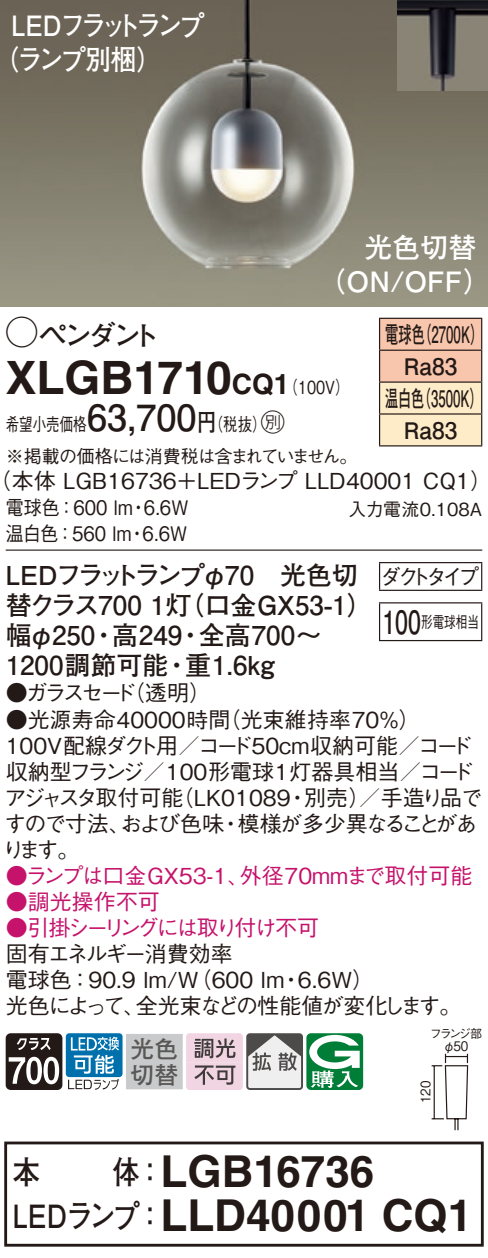
<style>
.page{position:relative;width:488px;height:1258px;background:#fff}
.page>*{position:absolute;margin:0;border:0;box-sizing:border-box;transform-origin:0 0}
.t1{font:700 46px "Helvetica LT Std";color:#231916}
.t2{font:700 44px "Helvetica LT Std";color:#231916}
.t3{font:700 36px "Futo Go B101 Pro";color:#231916}
.t4{font:700 32px "Futo Go B101 Pro";color:#231916;scale:.85 1}
.t5{font:700 32px "Futo Go B101 Pro";color:#231916;scale:.72 1}
.t6{font:700 28px/34px "Futo Go B101 Pro";letter-spacing:-.12em;color:#fff;scale:.9 1}
.t7{font:700 28px/34px "Futo Go B101 Pro";color:#fff}
.t8{font:700 28px "Futo Go B101 Pro";letter-spacing:-.13em;color:#231916}
.t9{font:700 28px "Helvetica LT Std";color:#231916}
.t10{font:700 26px "Futo Go B101 Pro";color:#231916}
.t11{font:700 26px "Futo Go B101 Pro";letter-spacing:-.11em;color:#231916}
.t12{font:24px/26px "Futo Go B101 Pro Bold 90 pv RKSJ H";color:#595857}
.t13{font:24px "Ford Classification 1";color:#231916}
.t14{font:700 22.8px/32px "Futo Go B101 Pro";color:#231916;scale:.58 1}
.t15{font:700 22.8px "Futo Go B101 Pro";color:#231916}
.t16{font:500 22px/26px "Gothic BBB Pro";color:#231916}
.t17{font:500 22px "Gothic BBB Pro";color:#c5126b}
.t18{font:500 22px "Gothic BBB Pro";letter-spacing:-.125em;color:#c5126b}
.t19{font:500 22px "Gothic BBB Pro";letter-spacing:-.085em;color:#231916}
.t20{font:500 22px "Gothic BBB Pro";letter-spacing:-.075em;color:#231916}
.t21{font:500 22px/26px "Gothic BBB Pro";letter-spacing:-.09em;color:#231916}
.t22{font:500 22px "Gothic BBB Pro";letter-spacing:-.135em;color:#231916}
.t23{font:500 22px "Gothic BBB Pro";letter-spacing:-.03em;color:#c5126b}
.t24{font:500 22px "Gothic BBB Pro";color:#231916;scale:.94 1}
.t25{font:500 20px "Gothic BBB Pro";color:#231916;scale:.9 1}
.t26{font:500 18px/31.6px "Gothic BBB Pro";letter-spacing:-.04em;color:#231916;scale:.75 1}
.t27{font:500 18px "Gothic BBB Pro";color:#231916;scale:.8 1}
.t28{font:500 18px "Gothic BBB Pro";color:#231916}
.t29{font:500 16px "Gothic BBB Pro";color:#231916;scale:.72 1}
.t30{font:13.2px "Gothic BBB Pro Medium 90 pv RKSJ H";color:#231916;scale:.9 1}
.t31{font:12px "Gothic BBB Pro Medium 90 pv RKSJ H";letter-spacing:-.185em;color:#231916}
.s1{font-family:"Ford Classification 1";font-weight:400;font-size:32px}
.s2{font-family:"Helvetica LT Std";font-weight:700;font-size:28px}
.s3{font-family:"Gothic BBB Pro";font-weight:500;font-size:18px}
.s4{font-family:"Futo Go B101 Pro";font-weight:700;font-size:24px}
</style>
<div class="page">
<img style="left:0;top:0;width:488px;height:306px">
<img style="left:397px;top:0;width:91px;height:91px">
<svg style="left:380px;top:319px;width:101px;height:126px"></svg>
<hr style="left:379px;top:317px;width:103px;height:2px;background:#231916">
<hr style="left:379px;top:319px;width:1px;height:30px;background:#231916">
<hr style="left:481px;top:319px;width:1px;height:30px;background:#231916">
<hr style="left:379px;top:349px;width:103px;height:2px;background:#231916">
<hr style="left:379px;top:351px;width:1px;height:30px;background:#231916">
<hr style="left:481px;top:351px;width:1px;height:30px;background:#231916">
<hr style="left:379px;top:381px;width:103px;height:2px;background:#231916">
<hr style="left:379px;top:382px;width:1px;height:31px;background:#231916">
<hr style="left:481px;top:382px;width:1px;height:31px;background:#231916">
<hr style="left:379px;top:413px;width:103px;height:1px;background:#231916">
<hr style="left:379px;top:414px;width:1px;height:31px;background:#231916">
<hr style="left:481px;top:414px;width:1px;height:31px;background:#231916">
<hr style="left:379px;top:445px;width:103px;height:1px;background:#231916">
<hr style="left:6px;top:549px;width:476px;height:1px;background:#231916">
<svg style="left:379px;top:563px;width:1px;height:26px"></svg>
<hr style="left:379px;top:562px;width:103px;height:1px;background:#231916">
<svg style="left:481px;top:563px;width:1px;height:26px"></svg>
<hr style="left:379px;top:589px;width:103px;height:2px;background:#231916">
<hr style="left:379px;top:603px;width:1px;height:37px;background:#231916">
<hr style="left:379px;top:602px;width:103px;height:1px;background:#231916">
<hr style="left:481px;top:603px;width:1px;height:37px;background:#231916">
<hr style="left:379px;top:639px;width:103px;height:2px;background:#231916">
<svg style="left:431px;top:1053px;width:37px;height:78px"></svg>
<svg style="left:6px;top:1033px;width:56px;height:56px"></svg>
<div style="left:66px;top:1032px;width:56px;height:44px;background:linear-gradient(to right,#0070ac,#0070ac);border-radius:3px"></div>
<svg style="left:68px;top:1036px;width:51px;height:53px"></svg>
<div style="left:127px;top:1034px;width:55px;height:54px;background:#c9cacb"></div>
<div style="left:126px;top:1033px;width:57px;height:56px;border:1px solid #c9cacb"></div>
<svg style="left:186px;top:1033px;width:177px;height:56px"></svg>
<div style="left:4px;top:1141px;width:479px;height:105px;border:3px solid #231916"></div>
<p class="t6" style="left:-7px;top:5px;width:236px;text-indent:18px">LEDフラットランプ（ランプ別梱(</p>
<p class="t7" style="left:317px;top:226px;width:175px;text-indent:47px">光色切替（ON/OFF(</p>
<p class="t8" style="left:6px;top:312px;width:156px"><span class="s1">A</span>ペンダント</p>
<p class="t14" style="left:418px;top:315px;width:115px">（2700 (K</p>
<p class="t14" style="left:385px;top:315px;width:70px">電球色</p>
<p class="t15" style="left:403px;top:348px;width:55px">Ra83</p>
<p class="t14" style="left:417px;top:379px;width:115px">（3500 (K</p>
<h1 class="t1" style="left:6px;top:349px;width:227px">XLGB1710</h1>
<p class="t9" style="left:232px;top:367px;width:44px">CQ</p>
<p class="t27" style="left:274px;top:372px;width:96px">（<span class="s2">1</span> 100 (V</p>
<p class="t14" style="left:403px;top:379px;width:94px;text-indent:-19px">温白色<br>Ra83</p>
<h3 class="t3" style="left:87px;top:389px;width:111px">63,700</h3>
<p class="t13" style="left:252px;top:410px;width:34px">C<span class="s3">）</span></p>
<p class="t27" style="left:197px;top:410px;width:70px">（<span class="s4">円</span>税抜</p>
<p class="t26" style="left:6px;top:406px;width:470px">希望小売価格<br>※掲載の価格には消費税は含まれていません。</p>
<p class="t16" style="left:-10px;top:465px;width:503px">（本体 LGB16736＋LEDランプ LLD40001 CQ1(</p>
<p class="t25" style="left:144px;top:492px;width:51px">6.6W</p>
<p class="t25" style="left:6px;top:492px;width:143px">電球色：600 lm</p>
<p class="t28" style="left:348px;top:494px;width:135px">入力電流0.108A</p>
<p class="t25" style="left:129px;top:492px;width:21px">・</p>
<p class="t25" style="left:6px;top:518px;width:141px">温白色：560 lm</p>
<p class="t25" style="left:143px;top:518px;width:51px">6.6W</p>
<p class="t25" style="left:128px;top:518px;width:22px">・</p>
<p class="t11" style="left:6px;top:554px;width:354px">LEDフラットランプφ70　光色切</p>
<p class="t10" style="left:6px;top:584px;width:369px">替クラス700 （灯1 口金GX53-1(</p>
<p class="t10" style="left:199px;top:614px;width:124px">全高700〜</p>
<p class="t10" style="left:6px;top:614px;width:91px">幅φ250</p>
<p class="t10" style="left:112px;top:614px;width:72px">高249</p>
<p class="t10" style="left:91px;top:614px;width:27px">・</p>
<p class="t10" style="left:177px;top:614px;width:27px">・</p>
<p class="t10" style="left:185px;top:644px;width:91px">重1.6kg</p>
<p class="t10" style="left:6px;top:644px;width:164px">1200調節可能</p>
<p class="t16" style="left:123px;top:677px;width:89px">（透明(</p>
<p class="t10" style="left:164px;top:644px;width:27px">・</p>
<p class="t16" style="left:6px;top:677px;width:132px">●ガラスセード</p>
<p class="t24" style="left:380px;top:558px;width:106px">ダクトタイプ</p>
<p class="t29" style="left:421px;top:608px;width:82px">形電球相当</p>
<h3 class="t5" style="left:382px;top:596px;width:55px">100</h3>
<p class="t16" style="left:219px;top:703px;width:203px">（光束維持率70％(</p>
<p class="t16" style="left:6px;top:703px;width:226px">●光源寿命40000時間</p>
<p class="t16" style="left:6px;top:729px;width:468px">100V配線ダクト用／コード50cm収納可能／コード</p>
<p class="t16" style="left:6px;top:755px;width:469px">収納型フランジ／100形電球1灯器具相当／コード</p>
<p class="t16" style="left:304px;top:781px;width:180px">別売／）手造り品で</p>
<p class="t16" style="left:172px;top:781px;width:120px">（LK01089</p>
<p class="t22" style="left:5px;top:779px;width:180px">アジャスタ取付可能</p>
<p class="t16" style="left:286px;top:781px;width:23px">・</p>
<p class="t16" style="left:120px;top:807px;width:105px">および色味</p>
<p class="t19" style="left:238px;top:805px;width:241px">模様が多少異なることがあ</p>
<p class="t21" style="left:3px;top:807px;width:130px">すので寸法、ります。</p>
<p class="t16" style="left:220px;top:807px;width:23px">・</p>
<p class="t17" style="left:6px;top:857px;width:245px">●ランプは口金GX53-1、</p>
<p class="t23" style="left:6px;top:883px;width:156px">●調光操作不可</p>
<p class="t18" style="left:6px;top:909px;width:315px">●引掛シーリングには取り付け不可</p>
<p class="t20" style="left:6px;top:935px;width:229px">固有エネルギー消費効率</p>
<p class="t16" style="left:298px;top:963px;width:78px">6.6W(</p>
<p class="t17" style="left:240px;top:857px;width:234px">外径70mmまで取付可能</p>
<p class="t16" style="left:136px;top:963px;width:327px;text-indent:-130px">電球色：90.9 lm （W/ 600 lm<br>全光束などの性能値が変化します。</p>
<p class="t16" style="left:280px;top:963px;width:23px">・</p>
<p class="t16" style="left:6px;top:989px;width:141px">光色によって、</p>
<h3 class="t4" style="left:13px;top:1146px;width:34px">本</h3>
<p class="t12" style="left:130px;top:1032px;width:49px">光色切替</p>
<h3 class="t4" style="left:113px;top:1146px;width:62px">体：</h3>
<h2 class="t2" style="left:160px;top:1143px;width:215px">LGB16736</h2>
<p class="t31" style="left:430px;top:1023px;width:54px">フランジ部</p>
<p class="t30" style="left:414px;top:1102px;width:26px;rotate:-90deg">120</p>
<p class="t30" style="left:443px;top:1035px;width:29px">φ50</p>
<h3 class="t4" style="left:13px;top:1190px;width:179px">LEDランプ：</h3>
<h2 class="t2" style="left:160px;top:1187px;width:313px">LLD40001 CQ1</h2>
</div>
